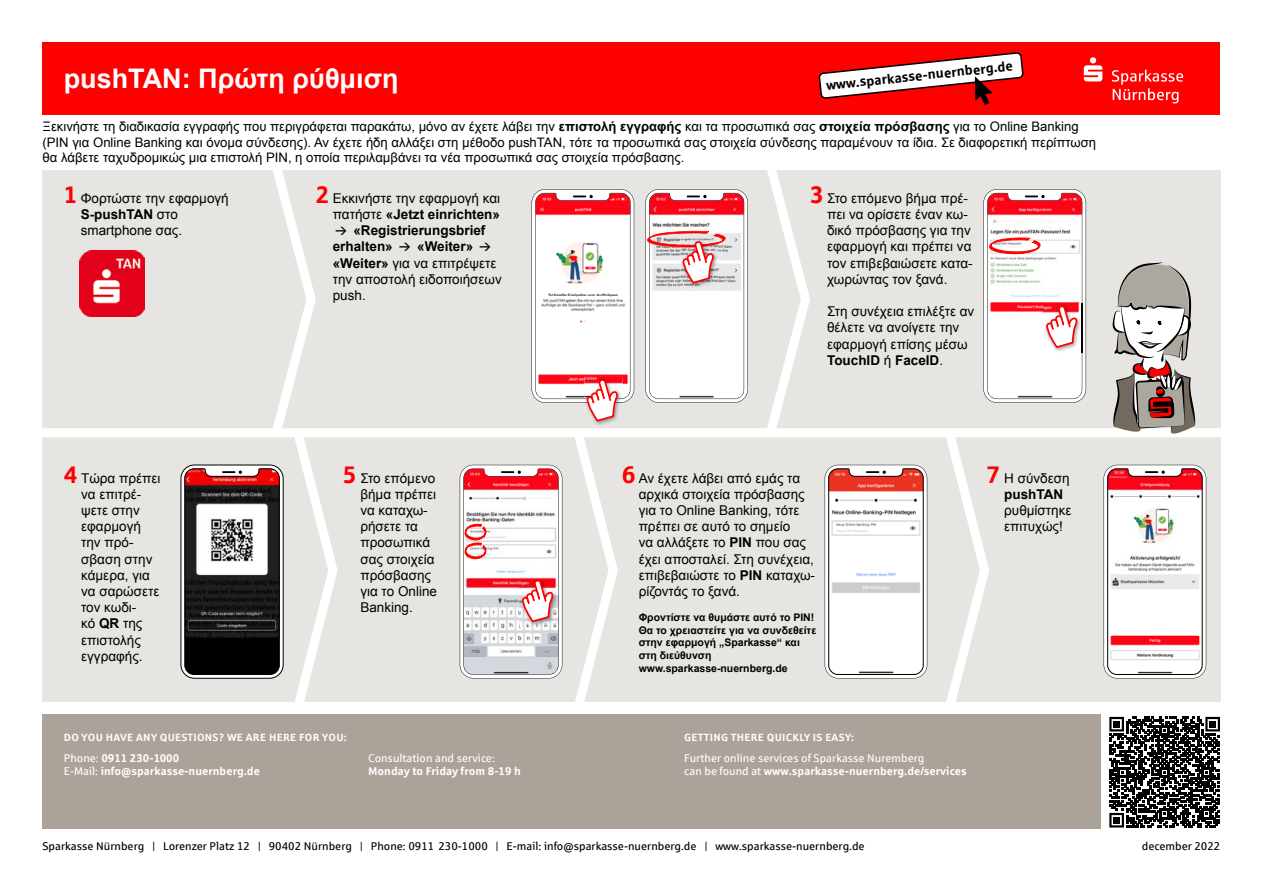
<style>
.page{position:relative;width:1263px;height:893px;background:#fff}
.page>*{position:absolute;margin:0;border:0;box-sizing:border-box;transform-origin:0 0}
.t1{font:700 27px "Arial";color:#fff}
.t2{font:13.5px/16.2px "Arial";color:#000}
.t3{font:700 13.5px "Arial";color:#000}
.t4{font:700 13.5px "Sparkasse Rg";color:#000}
.t5{font:13.2px/15.8px "Arial";color:#000}
.t6{font:11.25px "Sparkasse Rg";color:#000}
.t7{font:11.25px/13.5px "Sparkasse Rg";color:#fff}
.t8{font:700 11.25px/13.5px "Sparkasse Rg";color:#fff}
.t9{font:700 10.5px/12.6px "Arial";color:#000}
.t10{font:700 10.5px "Sparkasse Rg";letter-spacing:.025em;color:#fff}
.s1{font-weight:700}
.s2{font-family:"Sparkasse Rg";font-weight:700;font-size:24px;color:#f00}
.s3{font-weight:400}
</style>
<div class="page">
<div style="left:43px;top:170px;width:1178px;height:532px;background:#e7e5e1"></div>
<svg style="left:946px;top:437px;width:43px;height:265px"></svg>
<svg style="left:767px;top:170px;width:43px;height:258px"></svg>
<div style="left:43px;top:43px;width:1177px;height:72px;background:#f00"></div>
<svg style="left:825px;top:465px;width:102px;height:213px;background:#eee1e0"></svg>
<svg style="left:1103px;top:465px;width:103px;height:213px;background:#ecd3d4"></svg>
<div style="left:28px;top:428px;width:1207px;height:9px;background:#fff"></div>
<svg style="left:1112px;top:262px;width:83px;height:172px"></svg>
<svg style="left:983px;top:189px;width:103px;height:214px;background:#f2d3d4"></svg>
<img style="left:80px;top:251px;width:65px;height:65px">
<svg style="left:645px;top:189px;width:103px;height:214px;background:#eed6d7"></svg>
<svg style="left:819px;top:53px;width:204px;height:52px"></svg>
<svg style="left:1084px;top:57px;width:99px;height:46px"></svg>
<div style="left:43px;top:714px;width:1058px;height:115px;background:#aba399"></div>
<svg style="left:1109px;top:717px;width:111px;height:110px"></svg>
<div style="left:1113px;top:721px;width:7px;height:6px;background:#000"></div>
<div style="left:1209px;top:721px;width:7px;height:6px;background:#000"></div>
<div style="left:1113px;top:817px;width:7px;height:6px;background:#000"></div>
<svg style="left:184px;top:170px;width:154px;height:532px"></svg>
<svg style="left:460px;top:189px;width:174px;height:513px"></svg>
<h1 class="t1" style="left:64px;top:61px;width:336px">pushTAN: Πρώτη ρύθμιση</h1>
<p class="t4" style="left:825px;top:77px;width:189px;rotate:-6deg">www.sparkasse-nuernberg.de</p>
<p class="t5" style="left:43px;top:118px;width:1055px">Ξεκινήστε τη διαδικασία εγγραφής που περιγράφεται παρακάτω, μόνο αν έχετε λάβει την <span class="s1">επιστολή εγγραφής</span> και τα προσωπικά σας <span class="s1">στοιχεία πρόσβασης</span> για το Online Banking (PIN για Online Banking και όνομα σύνδεσης). Αν έχετε ήδη αλλάξει στη μέθοδο pushTAN, τότε τα προσωπικά σας στοιχεία σύνδεσης παραμένουν τα ίδια. Σε διαφορετική περίπτωση θα λάβετε ταχυδρομικώς μια επιστολή PIN, η οποία περιλαμβάνει τα νέα προσωπικά σας στοιχεία πρόσβασης.</p>
<p class="t2" style="left:81px;top:190px;width:150px;text-indent:-17px"><span class="s2">1</span> Φορτώστε την εφαρμογή<br><span class="s1">S-pushTAN</span> στο smartphone σας.</p>
<p class="t2" style="left:316px;top:190px;width:186px"><span class="s2">2</span> Εκκινήστε την εφαρμογή και</p>
<p class="t3" style="left:333px;top:205px;width:169px"><span class="s3">πατήστε</span> «Jetzt einrichten»</p>
<p class="t3" style="left:353px;top:222px;width:134px">«Registrierungsbrief</p>
<p class="t3" style="left:333px;top:238px;width:62px">erhalten»</p>
<p class="t2" style="left:827px;top:190px;width:147px;text-indent:-17px"><span class="s2">3</span> Στο επόμενο βήμα πρέ&shy;πει να ορίσετε έναν κω&shy;δικό πρόσβασης για την εφαρμογή και πρέπει να τον επιβεβαιώσετε κατα&shy;χωρώντας τον ξανά.</p>
<p class="t2" style="left:827px;top:304px;width:149px">Στη συνέχεια επιλέξτε αν θέλετε να ανοίγετε την εφαρμογή επίσης μέσω<br><span class="s1">TouchID</span> ή <span class="s1">FaceID</span>.</p>
<p class="t2" style="left:333px;top:239px;width:171px;text-indent:84px"><span class="s1">«Weiter» «Weiter»</span> για να επιτρέψετε την αποστολή ειδοποιήσεων push.</p>
<p class="t2" style="left:81px;top:470px;width:81px;text-indent:-17px"><span class="s2">4</span> Τώρα πρέπει να επιτρέ&shy;ψετε στην εφαρμογή την πρό&shy;σβαση στην κάμερα, για να σαρώσετε τον κωδι-<br>κό <span class="s1">QR</span> της επιστολής εγγραφής.</p>
<p class="t2" style="left:639px;top:470px;width:178px;text-indent:-17px"><span class="s2">6</span> Αν έχετε λάβει από εμάς τα αρχικά στοιχεία πρόσβασης για το Online Banking, τότε πρέπει σε αυτό το σημείο<br>να αλλάξετε το <span class="s1">PIN</span> που σας έχει αποσταλεί. Στη συνέχεια, επιβεβαιώστε το <span class="s1">PIN</span> καταχω&shy;ρίζοντάς το ξανά.</p>
<p class="t2" style="left:360px;top:470px;width:78px;text-indent:-18px"><span class="s2">5</span> Στο επόμενο βήμα πρέπει να καταχω&shy;ρήσετε τα προσωπικά σας στοιχεία πρόσβασης για το Online<br>Banking.</p>
<p class="t9" style="left:639px;top:612px;width:179px">Φροντίστε να θυμάστε αυτό το PIN!<br>Θα το χρειαστείτε για να συνδεθείτε στην εφαρμογή „Sparkasse“ και στη διεύθυνση www.sparkasse-nuernberg.de</p>
<p class="t2" style="left:1004px;top:470px;width:67px;text-indent:-18px"><span class="s2">7</span> Η σύνδεση <span class="s1">pushTAN</span></p>
<p class="t2" style="left:1004px;top:502px;width:69px">ρυθμίστηκε επιτυχώς!</p>
<p class="t10" style="left:64px;top:730px;width:285px">DO YOU HAVE ANY QUESTIONS? WE ARE HERE FOR YOU:</p>
<p class="t8" style="left:64px;top:751px;width:198px"><span class="s3">Phone:</span> 0911 230-1000<br><span class="s3">E-Mail:</span> info@sparkasse-nuernberg.de</p>
<p class="t7" style="left:684px;top:751px;width:284px">Further online services of Sparkasse Nuremberg<br>can be found at <span class="s1">www.sparkasse-nuernberg.de/services</span></p>
<p class="t10" style="left:684px;top:730px;width:171px">GETTING THERE QUICKLY IS EASY:</p>
<p class="t7" style="left:368px;top:751px;width:128px">Consultation and service:</p>
<p class="t8" style="left:368px;top:764px;width:154px">Monday to Friday from 8-19 h</p>
<p class="t6" style="left:43px;top:840px;width:824px">Sparkasse Nürnberg | Lorenzer Platz 12 | 90402 Nürnberg | Phone: 0911 230-1000 | E-mail: info@sparkasse-nuernberg.de | www.sparkasse-nuernberg.de</p>
<p class="t6" style="left:1142px;top:840px;width:80px">december 2022</p>
</div>
